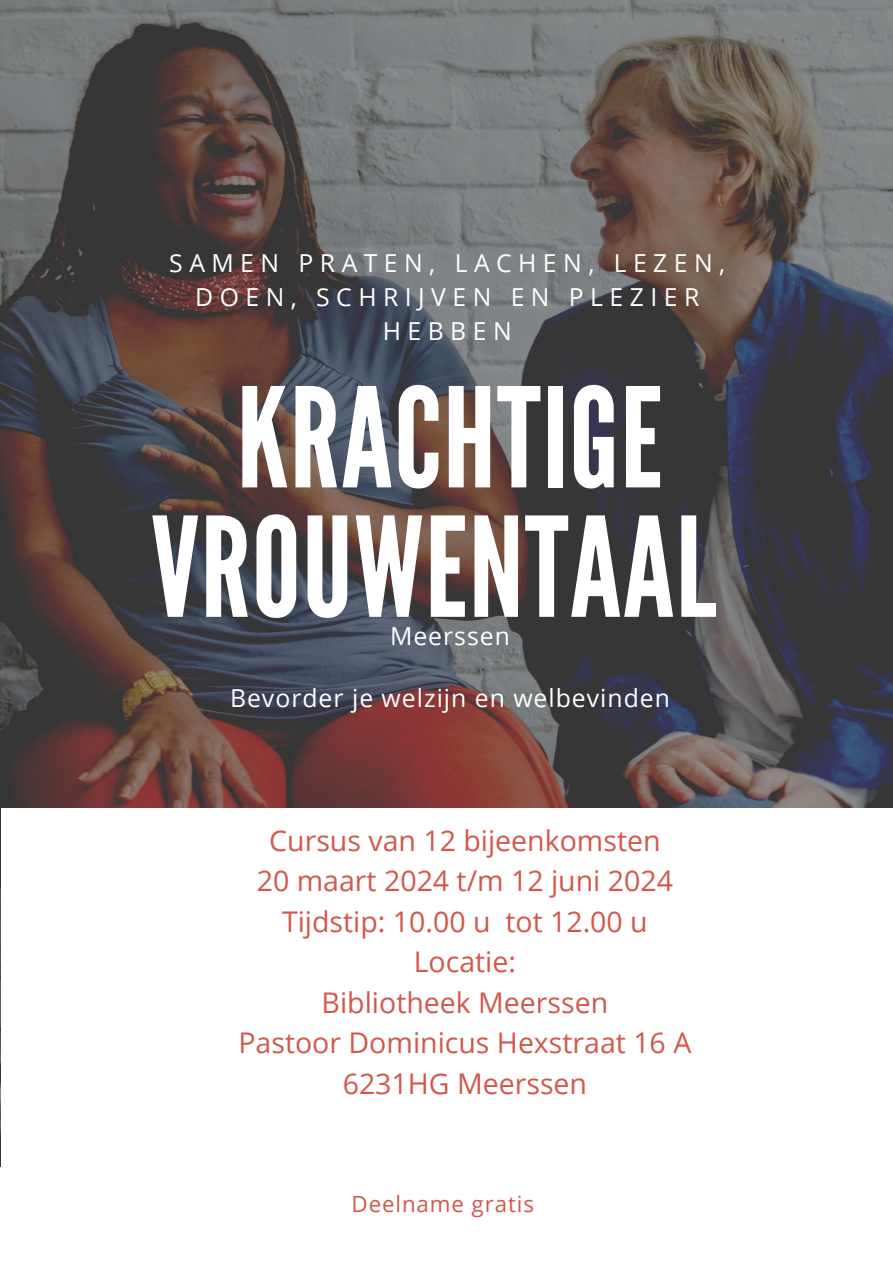
<style>
.page{position:relative;width:893px;height:1264px;background:#fff}
.page>*{position:absolute;margin:0;border:0;box-sizing:border-box;transform-origin:0 0}
.t1{font:137.85px "League Gothic";letter-spacing:.01em;color:#fff}
.t2{font:28.5px/40.5px "Open Sans";color:#d2574c;text-align:center}
.t3{font:24.75px/33.8px "Open Sans";letter-spacing:.26em;color:#fff;text-align:center}
.t4{font:24.75px "Open Sans";letter-spacing:.04em;color:#fff}
.t5{font:22.35px "Open Sans";letter-spacing:.04em;color:#d2574c}
</style>
<div class="page">
<img style="left:0;top:0;width:892px;height:1166px">
<div style="left:1px;top:808px;width:891px;height:455px;background:#fff"></div>
<p class="t3" style="left:169px;top:246px;width:557px">SAMEN PRATEN, LACHEN, LEZEN,<br>DOEN, SCHRIJVEN EN PLEZIER<br>HEBBEN</p>
<p class="t1" style="left:237px;top:358px;width:427px">KRACHTIGE</p>
<p class="t1" style="left:151px;top:488px;width:567px">VROUWENTAAL</p>
<p class="t4" style="left:390px;top:618px;width:121px">Meerssen</p>
<p class="t4" style="left:230px;top:680px;width:441px">Bevorder je welzijn en welbevinden</p>
<p class="t2" style="left:238px;top:819px;width:454px">Cursus van 12 bijeenkomsten<br>20 maart 2024 t/m 12 juni 2024<br>Tijdstip: 10.00 u tot 12.00 u<br>Locatie:<br>Bibliotheek Meerssen<br>Pastoor Dominicus Hexstraat 16 A<br>6231HG Meerssen</p>
<p class="t5" style="left:351px;top:1187px;width:184px">Deelname gratis</p>
</div>
